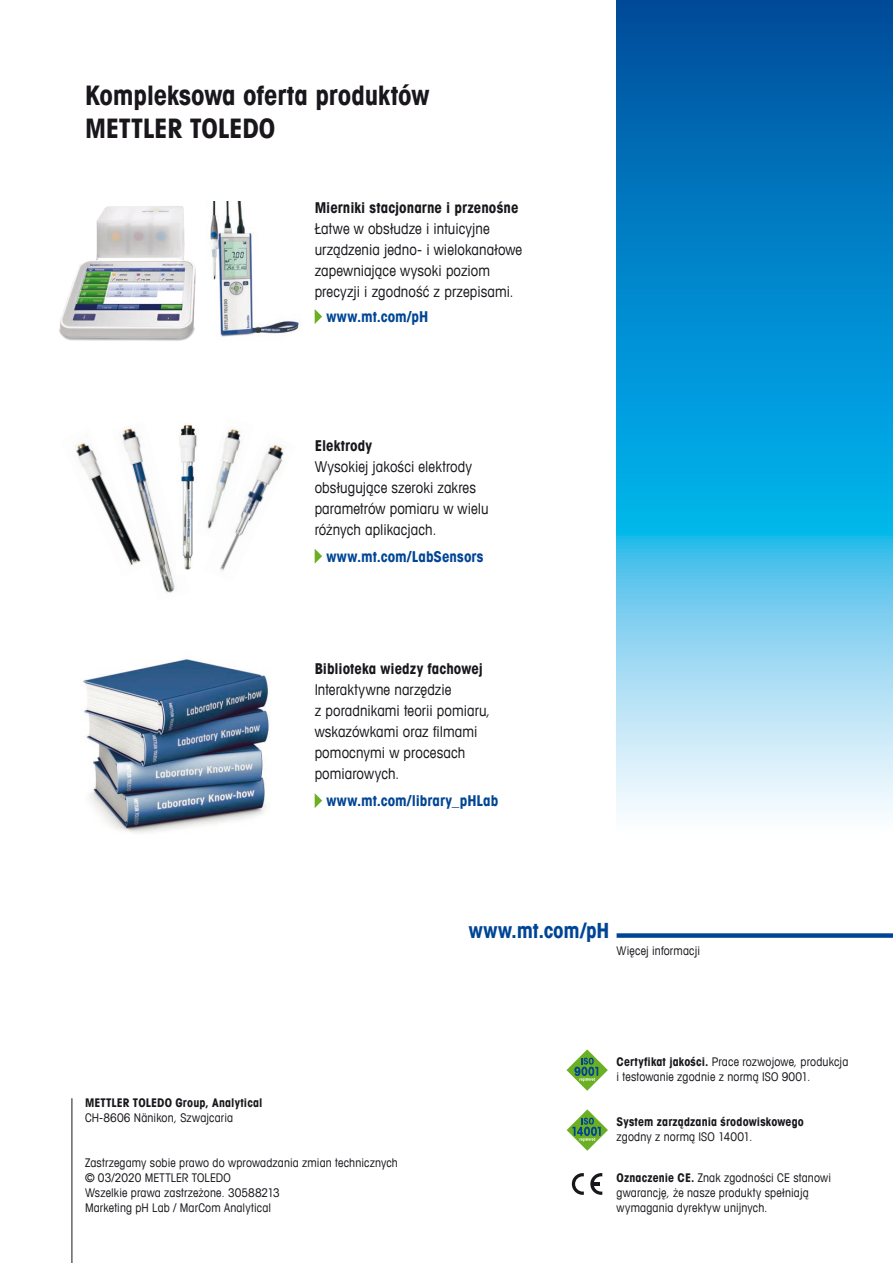
<style>
.page{position:relative;width:893px;height:1263px;background:#fff}
.page>*{position:absolute;margin:0;border:0;box-sizing:border-box;transform-origin:0 0}
._05_subtitle_18_22{font:700 condensed 27px/33px "Avant Garde Com";letter-spacing:-.01em;color:#1a171c}
.t1{font:700 condensed 21px "Avant Garde Com";letter-spacing:.005em;color:#004595}
._12_Running_Text_10{font:condensed 15px/21px "Avant Garde Com";letter-spacing:.005em;color:#1a171c}
._12_Running_Text_10-2{font:700 condensed 15px "Avant Garde Com";letter-spacing:.005em;color:#1a171c}
._12_Running_Text_10-3{font:700 condensed 15px "Avant Garde Com";letter-spacing:.005em;color:#004595}
.E_Address_Info_Picto{font:condensed 12px/15px "Avant Garde Com";letter-spacing:.015em;color:#1a171c}
.E_Info_Bloc_book_8_1{font:condensed 12px/15px "Avant Garde Com";letter-spacing:.01em;color:#1a171c}
.E_Address_Info_Picto-2{font:700 condensed 12px/15px "Avant Garde Com";letter-spacing:.01em;color:#1a171c}
._14_Captions_8_10{font:condensed 12px "Avant Garde Com";letter-spacing:.015em;color:#1a171c}
.E_Info_Bloc_book_8_1-2{font:700 condensed 12px "Avant Garde Com";letter-spacing:.01em;color:#1a171c}
._14_Captions_Book_8{font:condensed 12px "Avant Garde Com";letter-spacing:.01em;color:#1a171c}
.s1{font-weight:700}
.s2{font-weight:400}
</style>
<div class="page">
<svg style="left:617px;top:0;width:276px;height:813px;background:#36a1d6"></svg>
<svg style="left:566px;top:1049px;width:42px;height:42px"></svg>
<svg style="left:567px;top:1109px;width:41px;height:42px"></svg>
<svg style="left:572px;top:1173px;width:12px;height:22px"></svg>
<svg style="left:590px;top:1173px;width:12px;height:22px"></svg>
<hr style="left:72px;top:1098px;width:1px;height:165px;background:#1a171c">
<img style="left:210px;top:202px;width:89px;height:135px">
<img style="left:59px;top:206px;width:137px;height:135px">
<img style="left:83px;top:659px;width:186px;height:175px">
<img style="left:75px;top:443px;width:37px;height:82px">
<img style="left:112px;top:428px;width:63px;height:165px">
<img style="left:179px;top:425px;width:16px;height:145px">
<img style="left:195px;top:428px;width:46px;height:21px">
<img style="left:203px;top:432px;width:81px;height:139px">
<div style="left:617px;top:933px;width:276px;height:5px;background:#004595"></div>
<svg style="left:315px;top:793px;width:7px;height:15px"></svg>
<svg style="left:315px;top:309px;width:7px;height:15px"></svg>
<svg style="left:315px;top:549px;width:7px;height:15px"></svg>
<p class="_05_subtitle_18_22" style="left:85px;top:78px;width:346px">Kompleksowa oferta produktów<br>METTLER TOLEDO</p>
<p class="_12_Running_Text_10-2" style="left:315px;top:198px;width:205px">Mierniki stacjonarne i przenośne</p>
<p class="_12_Running_Text_10" style="left:315px;top:218px;width:209px">Łatwe w obsłudze i intuicyjne urządzenia jedno- i wielokanałowe zapewniające wysoki poziom precyzji i zgodność z przepisami.</p>
<p class="_12_Running_Text_10-3" style="left:326px;top:307px;width:103px">www.mt.com/pH</p>
<p class="_12_Running_Text_10-2" style="left:315px;top:436px;width:59px">Elektrody</p>
<p class="_12_Running_Text_10" style="left:315px;top:456px;width:175px">Wysokiej jakości elektrody obsługujące szeroki zakres parametrów pomiaru w wielu różnych aplikacjach.</p>
<p class="_12_Running_Text_10-3" style="left:326px;top:547px;width:159px">www.mt.com/LabSensors</p>
<p class="_12_Running_Text_10-2" style="left:315px;top:659px;width:170px">Biblioteka wiedzy fachowej</p>
<p class="_12_Running_Text_10" style="left:315px;top:679px;width:177px">Interaktywne narzędzie<br>z poradnikami teorii pomiaru, wskazówkami oraz filmami pomocnymi w procesach pomiarowych.</p>
<p class="_12_Running_Text_10-3" style="left:326px;top:791px;width:173px">www.mt.com/library_pHLab</p>
<p class="E_Info_Bloc_book_8_1-2" style="left:85px;top:1095px;width:179px">METTLER TOLEDO Group, Analytical</p>
<p class="E_Info_Bloc_book_8_1" style="left:85px;top:1110px;width:150px">CH-8606 Nänikon, Szwajcaria</p>
<p class="E_Info_Bloc_book_8_1" style="left:85px;top:1155px;width:314px">Zastrzegamy sobie prawo do wprowadzania zmian technicznych</p>
<p class="E_Info_Bloc_book_8_1" style="left:85px;top:1170px;width:196px">© 03/2020 METTLER TOLEDO<br>Wszelkie prawa zastrzeżone. 30588213</p>
<p class="_14_Captions_8_10" style="left:85px;top:1200px;width:188px">Marketing pH Lab / MarCom Analytical</p>
<p class="t1" style="left:469px;top:917px;width:142px">www.mt.com/pH</p>
<p class="_14_Captions_Book_8" style="left:617px;top:943px;width:85px">Więcej informacji</p>
<p class="E_Address_Info_Picto" style="left:617px;top:1054px;width:233px"><span class="s1">Certyfikat jakości.</span> Prace rozwojowe, produkcja i testowanie zgodnie z normą ISO 9001.</p>
<p class="E_Address_Info_Picto-2" style="left:617px;top:1114px;width:189px">System zarządzania środowiskowego <span class="s2">zgodny z normą ISO 14001.</span></p>
<p class="E_Address_Info_Picto" style="left:617px;top:1170px;width:216px"><span class="s1">Oznaczenie CE.</span> Znak zgodności CE stanowi gwarancję, że nasze produkty spełniają wymagania dyrektyw unijnych.</p>
</div>
